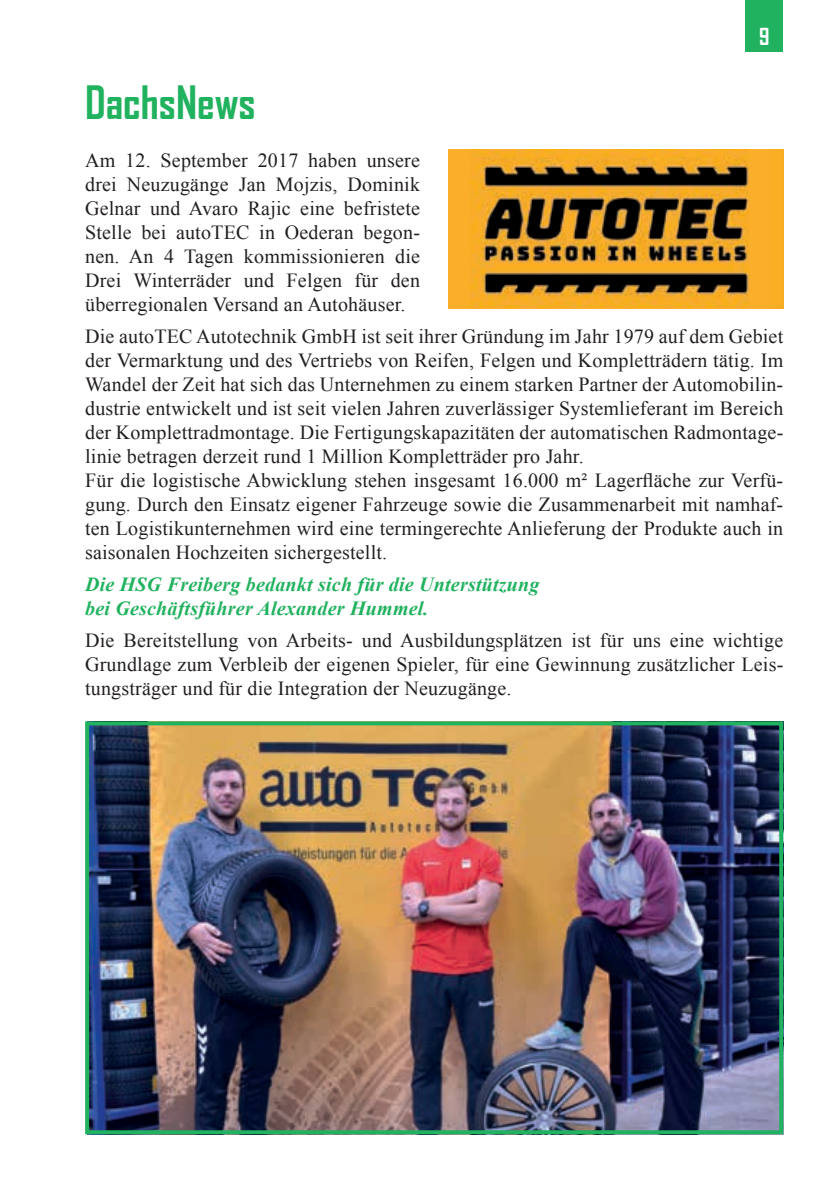
<style>
.page{position:relative;width:840px;height:1191px;background:#fff}
.page>*{position:absolute;margin:0;border:0;box-sizing:border-box;transform-origin:0 0}
.t1{font:700 44px "Agency FB";color:#21b25f}
.t2{font:700 22.4px "Agency FB";color:#fff}
.t3{font:20px/24px "Times New Roman";letter-spacing:.01em;color:#231f20;text-align:justify}
.t4{font:italic 700 20px/24px "Times New Roman";letter-spacing:.01em;color:#21b25f}
</style>
<div class="page">
<div style="left:745px;top:0;width:37px;height:52px;background:#21b25f"></div>
<img style="left:90px;top:726px;width:687px;height:403px">
<div style="left:85px;top:721px;width:697px;height:413px;border:4px solid #21b25f"></div>
<img style="left:448px;top:149px;width:334px;height:159px">
<p class="t2" style="left:758px;top:23px;width:12px">9</p>
<h1 class="t1" style="left:85px;top:75px;width:172px">DachsNews</h1>
<p class="t3" style="left:85px;top:148px;width:336px">Am 12. September 2017 haben unsere drei Neuzugänge Jan Mojzis, Dominik Gelnar und Avaro Rajic eine befristete Stelle bei autoTEC in Oederan begon&shy;nen. An 4 Tagen kommissionieren die Drei Winterräder und Felgen für den überregionalen Versand an Autohäuser.</p>
<p class="t3" style="left:85px;top:324px;width:699px;text-align:left">Die autoTEC Autotechnik GmbH ist seit ihrer Gründung im Jahr 1979 auf dem Gebiet der Vermarktung und des Vertriebs von Reifen, Felgen und Kompletträdern tätig. Im Wandel der Zeit hat sich das Unternehmen zu einem starken Partner der Automobilin&shy;dustrie entwickelt und ist seit vielen Jahren zuverlässiger Systemlieferant im Bereich der Komplettradmontage. Die Fertigungskapazitäten der automatischen Radmontage&shy;linie betragen derzeit rund 1 Million Kompletträder pro Jahr.<br>Für die logistische Abwicklung stehen insgesamt 16.000 m² Lagerfläche zur Verfü&shy;gung. Durch den Einsatz eigener Fahrzeuge sowie die Zusammenarbeit mit namhaf&shy;ten Logistikunternehmen wird eine termingerechte Anlieferung der Produkte auch in saisonalen Hochzeiten sichergestellt.</p>
<p class="t4" style="left:85px;top:571px;width:455px">Die HSG Freiberg bedankt sich für die Unterstützung bei Geschäftsführer Alexander Hummel.</p>
<p class="t3" style="left:85px;top:628px;width:699px">Die Bereitstellung von Arbeits- und Ausbildungsplätzen ist für uns eine wichtige Grundlage zum Verbleib der eigenen Spieler, für eine Gewinnung zusätzlicher Leis&shy;tungsträger und für die Integration der Neuzugänge.</p>
</div>
